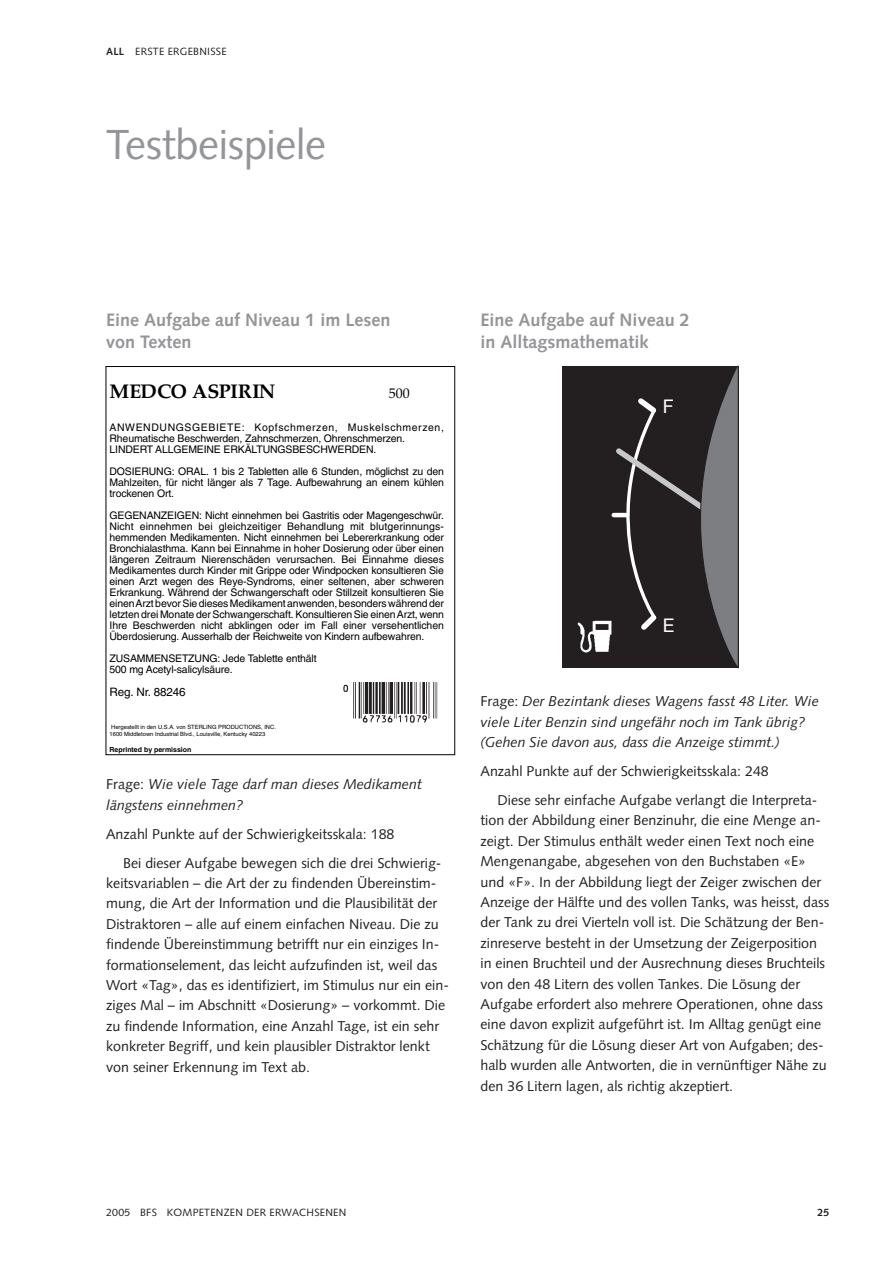
<style>
.page{position:relative;width:893px;height:1263px;background:#fff}
.page>*{position:absolute;margin:0;border:0;box-sizing:border-box;transform-origin:0 0}
.t1{font:42px "Syntax";letter-spacing:-.01em;color:#939598}
.t2{font:700 19.8px "Palatino";letter-spacing:-.02em;color:#000}
.t3{font:700 18px/21.9px "Syntax";color:#939598}
.t4{font:14.25px/20.4px "Syntax";color:#231f20}
.t5{font:italic 14.25px/20.4px "Syntax";color:#231f20}
.t6{font:13.95px "Palatino";color:#000}
.t7{font:11.7px "Helvetica";letter-spacing:-.015em;color:#000}
.t8{font:10.5px/11.1px "Helvetica";letter-spacing:-.015em;color:#000}
.t9{font:10.5px "Syntax";letter-spacing:.025em;color:#231f20}
.t10{font:700 10.5px "Syntax";color:#231f20}
.t11{font:700 7.05px "Helvetica";color:#000}
.t12{font:5.85px/6.9px "Helvetica";color:#000}
.s1{font-weight:700}
.s2{font-style:normal}
</style>
<div class="page">
<div style="left:106px;top:366px;width:349px;height:389px;border:1px solid #000"></div>
<hr style="left:433px;top:682px;width:1px;height:37px;background:#231f20">
<hr style="left:435px;top:682px;width:1px;height:37px;background:#231f20">
<hr style="left:436px;top:682px;width:1px;height:37px;background:#231f20">
<hr style="left:404px;top:682px;width:1px;height:32px;background:#231f20">
<hr style="left:407px;top:682px;width:2px;height:32px;background:#231f20">
<hr style="left:410px;top:682px;width:2px;height:32px;background:#231f20">
<hr style="left:414px;top:682px;width:1px;height:32px;background:#231f20">
<hr style="left:416px;top:682px;width:1px;height:32px;background:#231f20">
<hr style="left:420px;top:682px;width:1px;height:32px;background:#231f20">
<hr style="left:422px;top:682px;width:3px;height:32px;background:#231f20">
<hr style="left:426px;top:682px;width:1px;height:32px;background:#231f20">
<hr style="left:428px;top:682px;width:1px;height:37px;background:#231f20">
<svg style="left:389px;top:682px;width:4px;height:32px"></svg>
<hr style="left:394px;top:682px;width:1px;height:37px;background:#231f20">
<hr style="left:396px;top:682px;width:1px;height:37px;background:#231f20">
<hr style="left:397px;top:682px;width:2px;height:32px;background:#231f20">
<hr style="left:401px;top:682px;width:2px;height:32px;background:#231f20">
<hr style="left:373px;top:682px;width:1px;height:32px;background:#231f20">
<hr style="left:375px;top:682px;width:3px;height:32px;background:#231f20">
<hr style="left:379px;top:682px;width:1px;height:32px;background:#231f20">
<svg style="left:381px;top:682px;width:4px;height:32px"></svg>
<hr style="left:386px;top:682px;width:1px;height:32px;background:#231f20">
<hr style="left:388px;top:682px;width:1px;height:32px;background:#231f20">
<hr style="left:358px;top:682px;width:2px;height:37px;background:#231f20">
<hr style="left:361px;top:682px;width:1px;height:37px;background:#231f20">
<hr style="left:363px;top:682px;width:1px;height:32px;background:#231f20">
<hr style="left:365px;top:682px;width:3px;height:32px;background:#231f20">
<hr style="left:369px;top:682px;width:3px;height:32px;background:#231f20">
<hr style="left:353px;top:682px;width:1px;height:36px;background:#231f20">
<hr style="left:355px;top:682px;width:1px;height:37px;background:#231f20">
<svg style="left:343px;top:685px;width:5px;height:7px"></svg>
<svg style="left:398px;top:715px;width:29px;height:8px"></svg>
<svg style="left:363px;top:715px;width:29px;height:8px"></svg>
<div style="left:562px;top:366px;width:176px;height:302px;background:#231f20"></div>
<img style="left:577px;top:620px;width:18px;height:33px">
<svg style="left:595px;top:367px;width:143px;height:300px"></svg>
<p class="t9" style="left:106px;top:47px;width:122px"><span class="s1">ALL</span> ERSTE ERGEBNISSE</p>
<h1 class="t1" style="left:106px;top:128px;width:221px">Testbeispiele</h1>
<p class="t3" style="left:106px;top:311px;width:286px">Eine Aufgabe auf Niveau 1 im Lesen von Texten</p>
<h2 class="t2" style="left:109px;top:384px;width:167px">MEDCO ASPIRIN</h2>
<p class="t6" style="left:388px;top:388px;width:22px">500</p>
<p class="t8" style="left:109px;top:422px;width:336px">ANWENDUNGSGEBIETE: Kopfschmerzen, Muskelschmerzen,<br>Rheumatische Beschwerden, Zahnschmerzen, Ohrenschmerzen.<br>LINDERT ALLGEMEINE ERKÄLTUNGSBESCHWERDEN.</p>
<p class="t8" style="left:109px;top:466px;width:336px;text-align:justify">DOSIERUNG: ORAL. 1 bis 2 Tabletten alle 6 Stunden, möglichst zu den Mahlzeiten, für nicht länger als 7 Tage. Aufbewahrung an einem kühlen trockenen Ort.</p>
<p class="t8" style="left:109px;top:511px;width:336px;text-align:justify">GEGENANZEIGEN: Nicht einnehmen bei Gastritis oder Magengeschwür.<br>Nicht einnehmen bei gleichzeitiger Behandlung mit blutgerinnungs&shy;hemmenden Medikamenten. Nicht einnehmen bei Lebererkrankung oder Bronchialasthma. Kann bei Einnahme in hoher Dosierung oder über einen längeren Zeitraum Nierenschäden verursachen. Bei Einnahme dieses Medikamentes durch Kinder mit Grippe oder Windpocken konsultieren Sie einen Arzt wegen des Reye-Syndroms, einer seltenen, aber schweren Erkrankung. Während der Schwangerschaft oder Stillzeit konsultieren Sie einen Arzt bevor Sie dieses Medikament anwenden, besonders während der letzten drei Monate der Schwangerschaft. Konsultieren Sie einen Arzt, wenn Ihre Beschwerden nicht abklingen oder im Fall einer versehentlichen Überdosierung. Ausserhalb der Reichweite von Kindern aufbewahren.</p>
<p class="t8" style="left:109px;top:654px;width:209px">ZUSAMMENSETZUNG: Jede Tablette enthält<br>500 mg Acetyl-salicylsäure.</p>
<p class="t7" style="left:109px;top:688px;width:77px">Reg. Nr. 88246</p>
<p class="t12" style="left:109px;top:724px;width:168px">Hergestellt in den U.S.A. von STERLING PRODUCTIONS, INC.<br>1600 Middletown Industrial Blvd., Louisville, Kentucky 40223</p>
<p class="t11" style="left:109px;top:747px;width:83px">Reprinted by permission</p>
<p class="t5" style="left:106px;top:776px;width:317px"><span class="s2">Frage:</span> Wie viele Tage darf man dieses Medikament längstens einnehmen?</p>
<p class="t4" style="left:123px;top:821px;width:320px;line-height:29px;text-indent:-17px">Anzahl Punkte auf der Schwierigkeitsskala: 188<br>Bei dieser Aufgabe bewegen sich die drei Schwierig-</p>
<p class="t4" style="left:106px;top:874px;width:344px">keitsvariablen – die Art der zu findenden Übereinstim&shy;mung, die Art der Information und die Plausibilität der Distraktoren – alle auf einem einfachen Niveau. Die zu findende Übereinstimmung betrifft nur ein einziges In&shy;formationselement, das leicht aufzufinden ist, weil das Wort «Tag», das es identifiziert, im Stimulus nur ein ein&shy;ziges Mal – im Abschnitt «Dosierung» – vorkommt. Die zu findende Information, eine Anzahl Tage, ist ein sehr konkreter Begriff, und kein plausibler Distraktor lenkt von seiner Erkennung im Text ab.</p>
<p class="t3" style="left:480px;top:311px;width:211px">Eine Aufgabe auf Niveau 2 in Alltagsmathematik</p>
<p class="t5" style="left:480px;top:693px;width:340px"><span class="s2">Frage:</span> Der Bezintank dieses Wagens fasst 48 Liter. Wie viele Liter Benzin sind ungefähr noch im Tank übrig? (Gehen Sie davon aus, dass die Anzeige stimmt.)</p>
<p class="t4" style="left:497px;top:758px;width:321px;line-height:29px;text-indent:-17px">Anzahl Punkte auf der Schwierigkeitsskala: 248<br>Diese sehr einfache Aufgabe verlangt die Interpreta-</p>
<p class="t4" style="left:480px;top:812px;width:350px">tion der Abbildung einer Benzinuhr, die eine Menge an&shy;zeigt. Der Stimulus enthält weder einen Text noch eine Mengenangabe, abgesehen von den Buchstaben «E» und «F». In der Abbildung liegt der Zeiger zwischen der Anzeige der Hälfte und des vollen Tanks, was heisst, dass der Tank zu drei Vierteln voll ist. Die Schätzung der Ben&shy;zinreserve besteht in der Umsetzung der Zeigerposition in einen Bruchteil und der Ausrechnung dieses Bruchteils von den 48 Litern des vollen Tankes. Die Lösung der Aufgabe erfordert also mehrere Operationen, ohne dass eine davon explizit aufgeführt ist. Im Alltag genügt eine Schätzung für die Lösung dieser Art von Aufgaben; des&shy;halb wurden alle Antworten, die in vernünftiger Nähe zu den 36 Litern lagen, als richtig akzeptiert.</p>
<p class="t9" style="left:106px;top:1208px;width:242px">2005 BFS KOMPETENZEN DER ERWACHSENEN</p>
<p class="t10" style="left:817px;top:1208px;width:13px">25</p>
</div>
